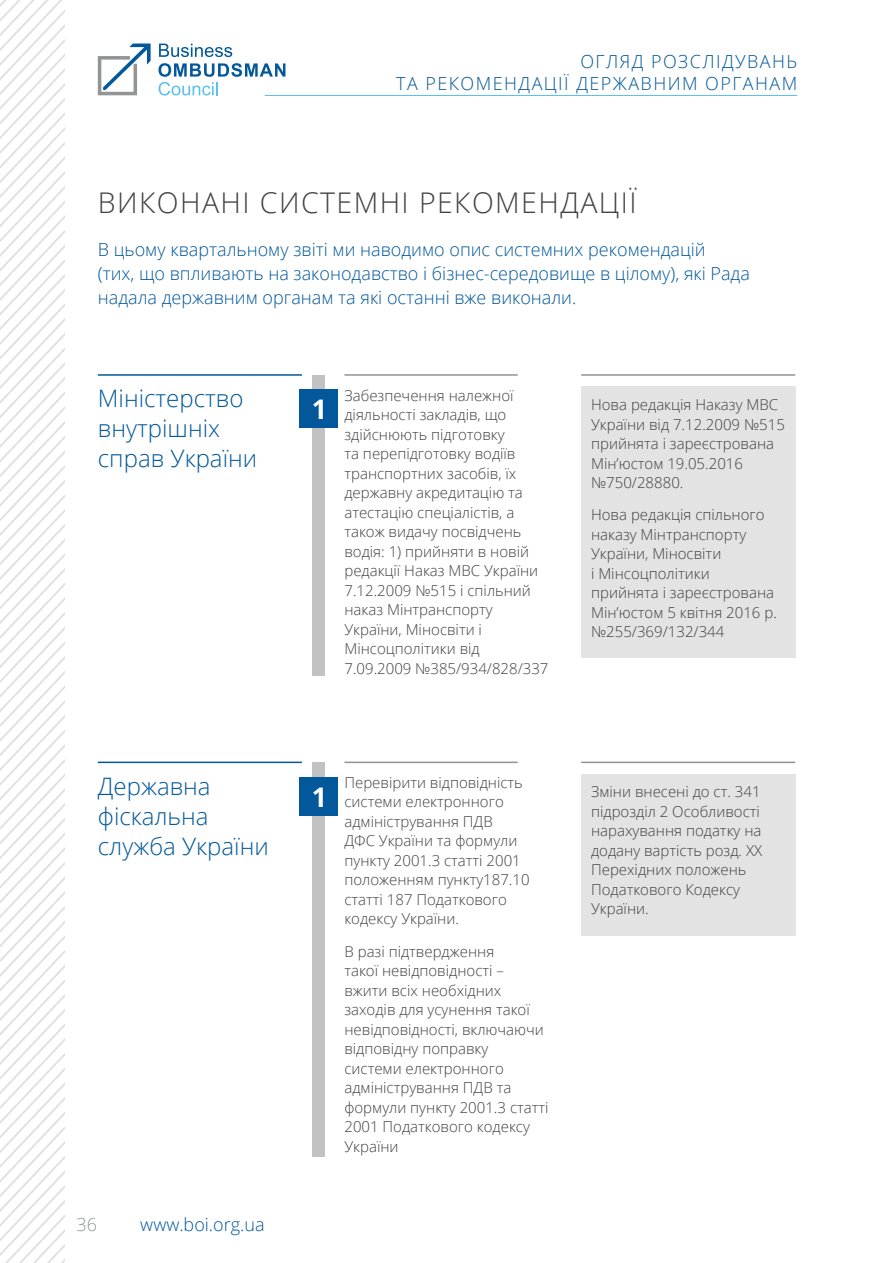
<style>
.page{position:relative;width:893px;height:1263px;background:#fff}
.page>*{position:absolute;margin:0;border:0;box-sizing:border-box;transform-origin:0 0}
.t1{font:300 28.5px "Open Sans";letter-spacing:.05em;color:#414042}
.t2{font:700 27px "Open Sans";color:#fff}
.t3{font:300 24px/30px "Open Sans";color:#02589a}
.t4{font:300 18px/24px "Open Sans";color:#02589a}
.t5{font:300 18px/21.6px "Open Sans";letter-spacing:.08em;color:#02589a;text-align:right}
.t6{font:300 18px "Open Sans";color:#929496}
.t7{font:300 15px/19.5px "Open Sans";color:#414042}
</style>
<div class="page">
<svg style="left:0;top:274px;width:65px;height:982px"></svg>
<svg style="left:2px;top:281px;width:63px;height:982px"></svg>
<svg style="left:9px;top:288px;width:56px;height:975px"></svg>
<svg style="left:16px;top:295px;width:49px;height:968px"></svg>
<svg style="left:24px;top:302px;width:41px;height:961px"></svg>
<hr style="left:265px;top:95px;width:532px;height:1px;background:#5ac1ee">
<svg style="left:159px;top:44px;width:73px;height:13px"></svg>
<svg style="left:158px;top:63px;width:127px;height:33px"></svg>
<svg style="left:98px;top:44px;width:53px;height:51px"></svg>
<div style="left:581px;top:387px;width:214px;height:271px;background:#e3e3e3"></div>
<div style="left:581px;top:774px;width:214px;height:162px;background:#e3e3e3"></div>
<hr style="left:344px;top:374px;width:174px;height:2px;background:#919496">
<hr style="left:344px;top:762px;width:174px;height:1px;background:#919496">
<hr style="left:581px;top:374px;width:214px;height:2px;background:#919496">
<hr style="left:581px;top:762px;width:214px;height:1px;background:#919496">
<hr style="left:98px;top:374px;width:204px;height:2px;background:#02589a">
<hr style="left:98px;top:762px;width:204px;height:1px;background:#02589a">
<div style="left:313px;top:375px;width:12px;height:300px;background:#c2c2c3"></div>
<div style="left:313px;top:762px;width:12px;height:395px;background:#c2c2c3"></div>
<div style="left:299px;top:389px;width:38px;height:38px;background:#02589a"></div>
<div style="left:299px;top:777px;width:38px;height:39px;background:#02589a"></div>
<p class="t5" style="left:396px;top:50px;width:403px">ОГЛЯД РОЗСЛІДУВАНЬ<br>ТА РЕКОМЕНДАЦІЇ ДЕРЖАВНИМ ОРГАНАМ</p>
<h1 class="t1" style="left:98px;top:183px;width:540px">ВИКОНАНІ СИСТЕМНІ РЕКОМЕНДАЦІЇ</h1>
<p class="t4" style="left:98px;top:237px;width:654px">В цьому квартальному звіті ми наводимо опис системних рекомендацій<br>(тих, що впливають на законодавство і бізнес-середовище в цілому), які Рада надала державним органам та які останні вже виконали.</p>
<h3 class="t3" style="left:98px;top:383px;width:161px">Міністерство внутрішніх справ України</h3>
<h3 class="t3" style="left:98px;top:770px;width:172px">Державна фіскальна служба України</h3>
<p class="t6" style="left:77px;top:1212px;width:22px">36</p>
<p class="t4" style="left:140px;top:1212px;width:126px">www.boi.org.ua</p>
<h2 class="t2" style="left:312px;top:390px;width:17px">1</h2>
<p class="t7" style="left:344px;top:385px;width:206px">Забезпечення належної діяльності закладів, що здійснюють підготовку<br>та перепідготовку водіїв транспортних засобів, їх державну акредитацію та атестацію спеціалістів, а також видачу посвідчень водія: 1) прийняти в новій редакції Наказ МВС України<br>7.12.2009 №515 і спільний наказ Мінтранспорту<br>України, Міносвіти і<br>Мінсоцполітики від<br>7.09.2009 №385/934/828/337</p>
<h2 class="t2" style="left:312px;top:778px;width:17px">1</h2>
<p class="t7" style="left:344px;top:772px;width:187px">Перевірити відповідність системи електронного адміністрування ПДВ<br>ДФС України та формули пункту 2001.3 статті 2001 положенням пункту187.10 статті 187 Податкового кодексу України.</p>
<p class="t7" style="left:344px;top:941px;width:206px">В разі підтвердження<br>такої невідповідності – вжити всіх необхідних заходів для усунення такої невідповідності, включаючи відповідну поправку системи електронного адміністрування ПДВ та формули пункту 2001.3 статті<br>2001 Податкового кодексу<br>України</p>
<p class="t7" style="left:591px;top:394px;width:195px">Нова редакція Наказу МВС<br>України від 7.12.2009 №515 прийнята і зареєстрована<br>Мін’юстом 19.05.2016 №750/28880.</p>
<p class="t7" style="left:591px;top:505px;width:187px">Нова редакція спільного наказу Мінтранспорту<br>України, Міносвіти<br>і Мінсоцполітики прийнята і зареєстрована<br>Мін’юстом 5 квітня 2016 р. №255/369/132/344</p>
<p class="t7" style="left:591px;top:782px;width:173px">Зміни внесені до ст. 341 підрозділ 2 Особливості нарахування податку на додану вартість розд. XX<br>Перехідних положень<br>Податкового Кодексу<br>України.</p>
</div>
